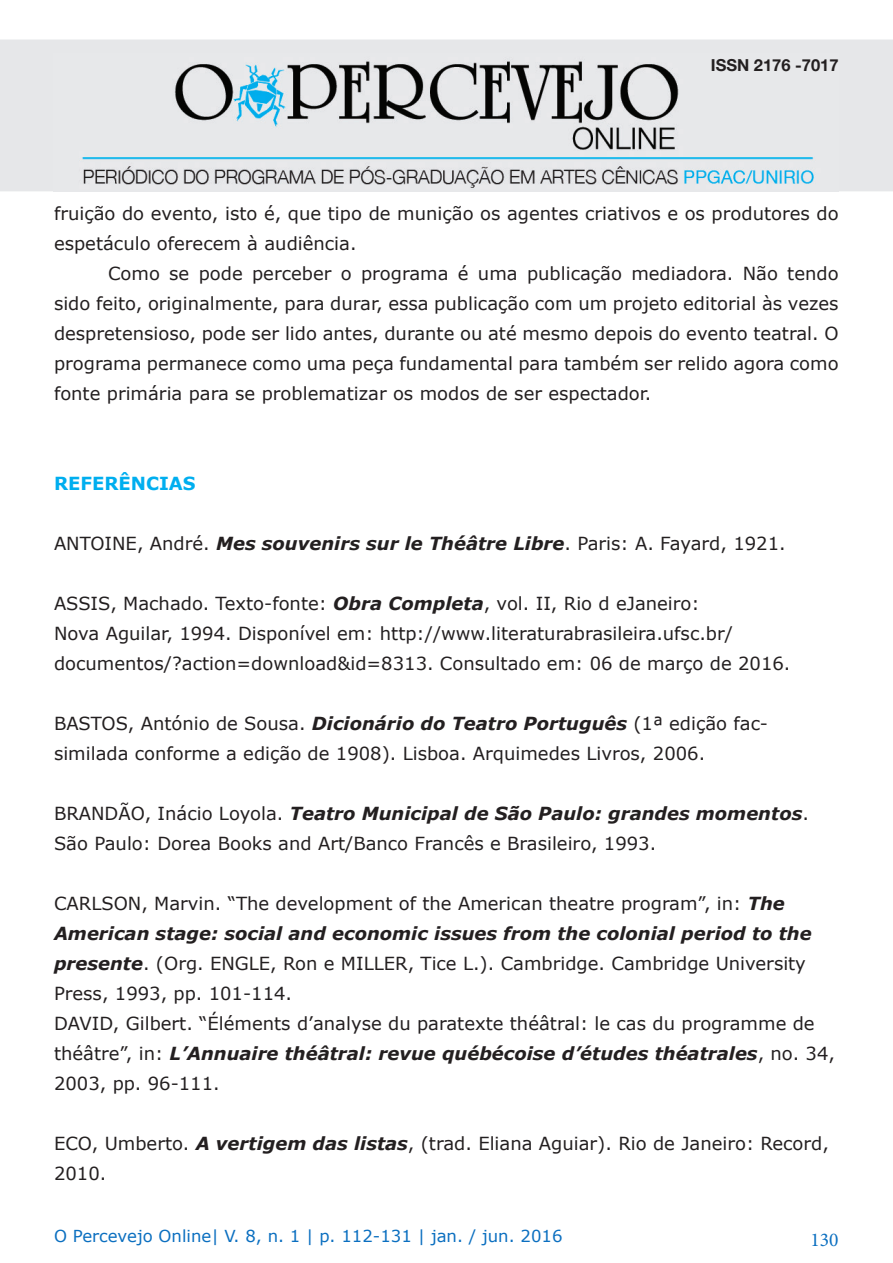
<style>
.page{position:relative;width:893px;height:1263px;background:#fff}
.page>*{position:absolute;margin:0;border:0;box-sizing:border-box;transform-origin:0 0}
.t1{font:19.5px "Minion Pro";color:#0b6fc0}
.t2{font:18px/30px "Verdana";color:#231f20}
.t3{font:700 18px "Verdana";color:#00aeef}
.t4{font:16.5px "Verdana";color:#0b6fc0}
.t5{font:700 16.5px "Helvetica Neue";color:#231f20}
.s1{font-weight:700;font-style:italic}
</style>
<div class="page">
<div style="left:0;top:40px;width:893px;height:151px;background:#e6e7e9"></div>
<img style="left:53px;top:61px;width:786px;height:130px">
<p class="t5" style="left:711px;top:50px;width:129px">ISSN 2176 -7017</p>
<p class="t2" style="left:54px;top:198px;width:786px">fruição do evento, isto é, que tipo de munição os agentes criativos e os produtores do espetáculo oferecem à audiência.</p>
<p class="t2" style="left:54px;top:258px;width:786px;text-align:justify;text-indent:54px">Como se pode perceber o programa é uma publicação mediadora. Não tendo sido feito, originalmente, para durar, essa publicação com um projeto editorial às vezes despretensioso, pode ser lido antes, durante ou até mesmo depois do evento teatral. O programa permanece como uma peça fundamental para também ser relido agora como fonte primária para se problematizar os modos de ser espectador.</p>
<p class="t3" style="left:54px;top:471px;width:143px">REFERÊNCIAS</p>
<p class="t2" style="left:54px;top:528px;width:733px">ANTOINE, André. <span class="s1">Mes souvenirs sur le Théâtre Libre</span>. Paris: A. Fayard, 1921.</p>
<p class="t2" style="left:54px;top:588px;width:738px">ASSIS, Machado. Texto-fonte: <span class="s1">Obra Completa</span>, vol. II, Rio d eJaneiro:<br>Nova Aguilar, 1994. Disponível em: http://www.literaturabrasileira.ufsc.br/ documentos/?action=download&amp;id=8313. Consultado em: 06 de março de 2016.</p>
<p class="t2" style="left:54px;top:708px;width:715px">BASTOS, António de Sousa. <span class="s1">Dicionário do Teatro Português</span> (1ª edição fac&shy;similada conforme a edição de 1908). Lisboa. Arquimedes Livros, 2006.</p>
<p class="t2" style="left:54px;top:798px;width:756px">BRANDÃO, Inácio Loyola. <span class="s1">Teatro Municipal de São Paulo: grandes momentos</span>.<br>São Paulo: Dorea Books and Art/Banco Francês e Brasileiro, 1993.</p>
<p class="t2" style="left:54px;top:888px;width:759px">CARLSON, Marvin. “The development of the American theatre program”, in: <span class="s1">The American stage: social and economic issues from the colonial period to the presente</span>. (Org. ENGLE, Ron e MILLER, Tice L.). Cambridge. Cambridge University Press, 1993, pp. 101-114.</p>
<p class="t2" style="left:54px;top:1008px;width:782px">DAVID, Gilbert. “Éléments d’analyse du paratexte théâtral: le cas du programme de théâtre”, in: <span class="s1">L’Annuaire théâtral: revue québécoise d’études théatrales</span>, no. 34,<br>2003, pp. 96-111.</p>
<p class="t2" style="left:54px;top:1128px;width:776px">ECO, Umberto. <span class="s1">A vertigem das listas</span>, (trad. Eliana Aguiar). Rio de Janeiro: Record,<br>2010.</p>
<p class="t4" style="left:54px;top:1224px;width:510px">O Percevejo Online| V. 8, n. 1 | p. 112-131 | jan. / jun. 2016</p>
<p class="t1" style="left:810px;top:1227px;width:30px">130</p>
</div>
